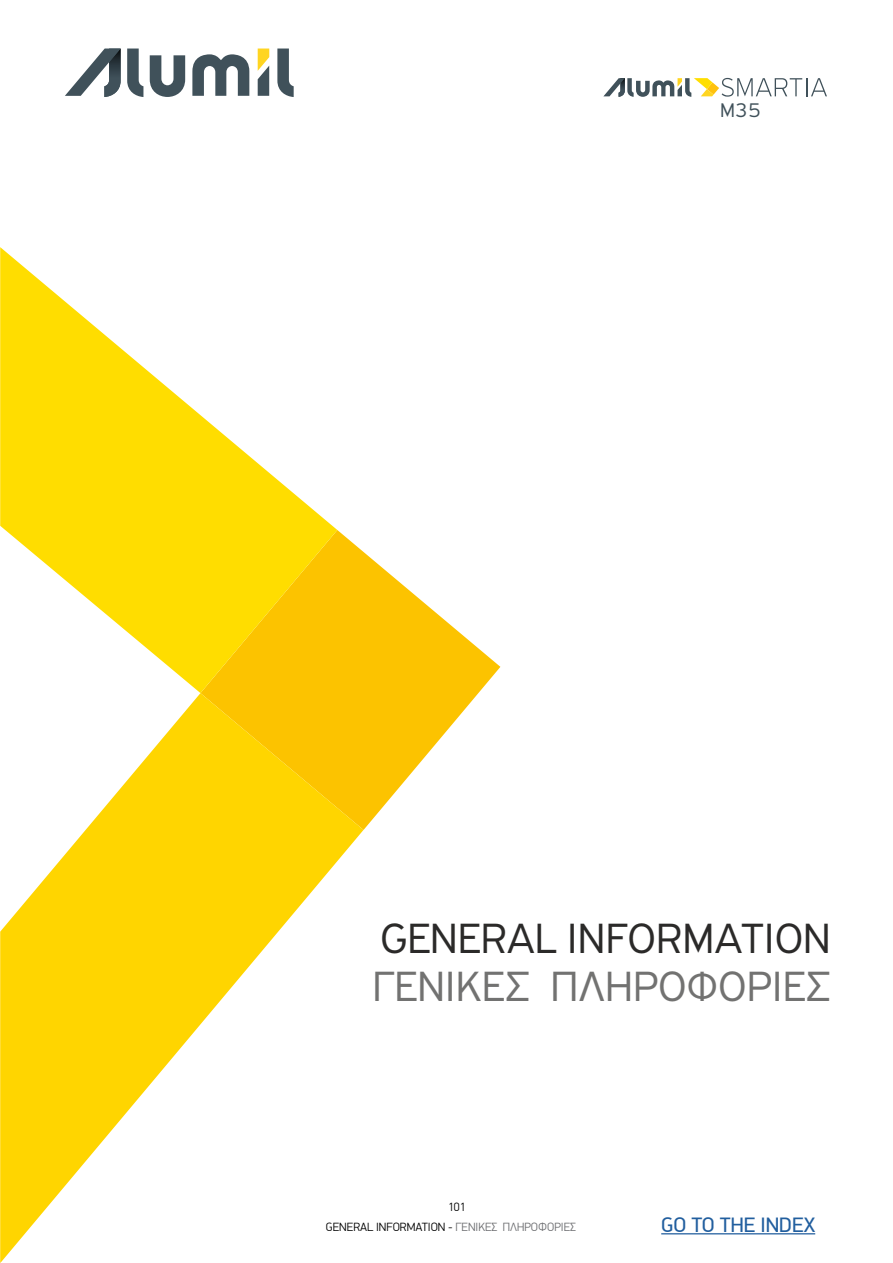
<style>
.page{position:relative;width:893px;height:1263px;background:#fff}
.page>*{position:absolute;margin:0;border:0;box-sizing:border-box;transform-origin:0 0}
.t1{font:300 45px "PF Highway Sans Pro";color:#2b2a29}
.t2{font:300 45px "PF Highway Sans Pro";color:#727271}
.t3{font:21px "PF Din Display Pro";color:#215e9e}
.t4{font:300 21px "PF Highway Sans Pro";color:#40515a}
.t5{font:300 12px "PF Din Display Pro";color:#000}
.s1{color:#6d6e71}
</style>
<div class="page">
<hr style="left:661px;top:1233px;width:154px;height:1px;background:#215e9e">
<svg style="left:150px;top:55px;width:35px;height:42px"></svg>
<svg style="left:192px;top:54px;width:57px;height:42px"></svg>
<svg style="left:127px;top:49px;width:16px;height:48px"></svg>
<svg style="left:277px;top:49px;width:17px;height:48px"></svg>
<svg style="left:258px;top:49px;width:11px;height:47px"></svg>
<svg style="left:65px;top:49px;width:56px;height:48px"></svg>
<svg style="left:603px;top:78px;width:224px;height:19px"></svg>
<svg style="left:337px;top:530px;width:163px;height:300px;fill:#fcc300"></svg>
<svg style="left:0;top:247px;width:337px;height:446px;fill:#fd0"></svg>
<svg style="left:0;top:693px;width:363px;height:570px"></svg>
<h2 class="t4" style="left:720px;top:97px;width:42px">M35</h2>
<h1 class="t1" style="left:381px;top:912px;width:452px">GENERAL INFORMATION</h1>
<h1 class="t2" style="left:373px;top:959px;width:459px">ΓΕΝΙΚEΣ ΠΛΗΡΟΦΟΡIEΣ</h1>
<p class="t5" style="left:448px;top:1200px;width:19px">101</p>
<p class="t5" style="left:326px;top:1220px;width:252px">GENERAL INFORMATION - <span class="s1">ΓΕΝΙΚEΣ ΠΛΗΡΟΦΟΡIEΣ</span></p>
<h2 class="t3" style="left:661px;top:1213px;width:155px">GO TO THE INDEX</h2>
</div>
